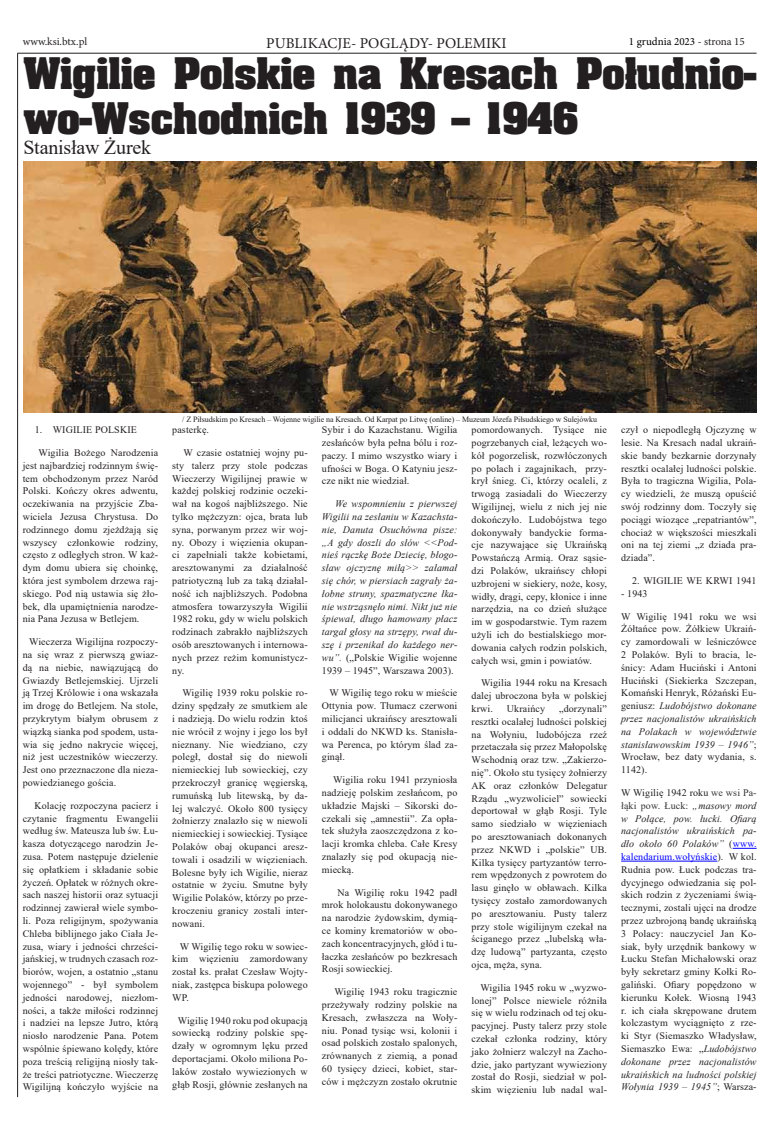
<style>
.page{position:relative;width:780px;height:1134px;background:#fff}
.page>*{position:absolute;margin:0;border:0;box-sizing:border-box;transform-origin:0 0}
.t1{font:700 37px/45px "Aardvark";letter-spacing:-.01em;color:#231f20}
.t2{font:20px "Times New Roman";letter-spacing:-.01em;color:#231f20}
.t3{font:15px "Minion Pro";color:#231f20}
.t4{font:11px "Minion Pro";color:#000}
.t5{font:11px "Minion Pro";color:#231f20}
.t6{font:10px/12.8px "Times New Roman";letter-spacing:.01em;color:#231f20;text-align:justify}
.t7{font:italic 10px/12.8px "Times New Roman";letter-spacing:.01em;color:#231f20;text-align:justify}
.t8{font:8px "Times New Roman";letter-spacing:-.01em;color:#231f20}
.s1{color:#231f20}
.s2{font-style:normal}
.s3{font-style:italic}
.s4{color:#333}
.s5{color:#00f}
</style>
<div class="page">
<hr style="left:17px;top:53px;width:739px;height:1px;background:#231f20">
<hr style="left:17px;top:53px;width:1px;height:1044px;background:#231f20">
<svg style="left:732px;top:848px;width:24px;height:1px"></svg>
<hr style="left:621px;top:861px;width:96px;height:1px;background:#00f">
<img style="left:23px;top:162px;width:733px;height:250px">
<p class="t5" style="left:23px;top:34px;width:66px">www.ksi.btx.pl</p>
<h3 class="t3" style="left:266px;top:33px;width:242px">PUBLIKACJE- POGLĄDY- POLEMIKI</h3>
<p class="t4" style="left:629px;top:34px;width:117px">1 grudnia 2023 - <span class="s1">strona 15</span></p>
<h1 class="t1" style="left:23px;top:50px;width:734px">Wigilie Polskie na Kresach Południo&shy;wo-Wschodnich 1939 – 1946</h1>
<h2 class="t2" style="left:23px;top:133px;width:129px">Stanisław Żurek</h2>
<p class="t6" style="left:35px;top:423px;width:104px">1. WIGILIE POLSKIE</p>
<p class="t6" style="left:23px;top:446px;width:137px;text-indent:16px">Wigilia Bożego Narodzenia jest najbardziej rodzinnym świę&shy;tem obchodzonym przez Naród Polski. Kończy okres adwentu, oczekiwania na przyjście Zba&shy;wiciela Jezusa Chrystusa. Do rodzinnego domu zjeżdżają się wszyscy członkowie rodziny, często z odległych stron. W każ&shy;dym domu ubiera się choinkę, która jest symbolem drzewa raj&shy;skiego. Pod nią ustawia się żło&shy;bek, dla upamiętnienia narodze&shy;nia Pana Jezusa w Betlejem.</p>
<p class="t6" style="left:23px;top:635px;width:137px;text-indent:7px">Wieczerza Wigilijna rozpoczy&shy;na się wraz z pierwszą gwiaz&shy;dą na niebie, nawiązującą do Gwiazdy Betlejemskiej. Ujrzeli ją Trzej Królowie i ona wskazała im drogę do Betlejem. Na stole, przykrytym białym obrusem z wiązką sianka pod spodem, usta&shy;wia się jedno nakrycie więcej, niż jest uczestników wieczerzy.<br>Jest ono przeznaczone dla nieza&shy;powiedzianego gościa.</p>
<p class="t6" style="left:23px;top:799px;width:137px;text-indent:12px">Kolację rozpoczyna pacierz i czytanie fragmentu Ewangelii według św. Mateusza lub św. Łu&shy;kasza dotyczącego narodzin Je&shy;zusa. Potem następuje dzielenie się opłatkiem i składanie sobie życzeń. Opłatek w różnych okre&shy;sach naszej historii oraz sytuacji rodzinnej zawierał wiele symbo&shy;li. Poza religijnym, spożywania Chleba biblijnego jako Ciała Je&shy;zusa, wiary i jedności chrześci&shy;jańskiej, w trudnych czasach roz&shy;biorów, wojen, a ostatnio „stanu wojennego” - był symbolem jedności narodowej, niezłom&shy;ności, a także miłości rodzinnej i nadziei na lepsze Jutro, którą niosło narodzenie Pana. Potem wspólnie śpiewano kolędy, które poza treścią religijną niosły tak&shy;że treści patriotyczne. Wieczerzę Wigilijną kończyło wyjście na</p>
<p class="t8" style="left:182px;top:414px;width:416px">/ Z Piłsudskim po Kresach – Wojenne wigilie na Kresach. Od Karpat po Litwę (online) – Muzeum Józefa Piłsudskiego w Sulejówku</p>
<p class="t6" style="left:172px;top:423px;width:38px">pasterkę.</p>
<p class="t6" style="left:172px;top:446px;width:137px;text-indent:11px">W czasie ostatniej wojny pu&shy;sty talerz przy stole podczas Wieczerzy Wigilijnej prawie w każdej polskiej rodzinie oczeki&shy;wał na kogoś najbliższego. Nie tylko mężczyzn: ojca, brata lub syna, porwanym przez wir woj&shy;ny. Obozy i więzienia okupan&shy;ci zapełniali także kobietami, aresztowanymi za działalność patriotyczną lub za taką działal&shy;ność ich najbliższych. Podobna atmosfera towarzyszyła Wigilii 1982 roku, gdy w wielu polskich rodzinach zabrakło najbliższych osób aresztowanych i internowa&shy;nych przez reżim komunistycz&shy;ny.</p>
<p class="t6" style="left:172px;top:686px;width:137px;text-indent:10px">Wigilię 1939 roku polskie ro&shy;dziny spędzały ze smutkiem ale i nadzieją. Do wielu rodzin ktoś nie wrócił z wojny i jego los był nieznany. Nie wiedziano, czy poległ, dostał się do niewoli niemieckiej lub sowieckiej, czy przekroczył granicę węgierską, rumuńską lub litewską, by da&shy;lej walczyć. Około 800 tysięcy żołnierzy znalazło się w niewoli niemieckiej i sowieckiej. Tysiące Polaków obaj okupanci aresz&shy;towali i osadzili w więzieniach.<br>Bolesne były ich Wigilie, nieraz ostatnie w życiu. Smutne były Wigilie Polaków, którzy po prze&shy;kroczeniu granicy zostali inter&shy;nowani.</p>
<p class="t6" style="left:172px;top:939px;width:137px;text-indent:7px">W Wigilię tego roku w sowiec&shy;kim więzieniu zamordowany został ks. prałat Czesław Wojty&shy;niak, zastępca biskupa polowego WP.</p>
<p class="t6" style="left:172px;top:1013px;width:137px;text-align:center">Wigilię 1940 roku pod okupacją sowiecką rodziny polskie spę&shy;dzały w ogromnym lęku przed deportacjami. Około miliona Po&shy;laków zostało wywiezionych w głąb Rosji, głównie zesłanych na</p>
<p class="t6" style="left:322px;top:423px;width:137px">Sybir i do Kazachstanu. Wigilia zesłańców była pełna bólu i roz&shy;paczy. I mimo wszystko wiary i ufności w Boga. O Katyniu jesz&shy;cze nikt nie wiedział.</p>
<p class="t7" style="left:322px;top:497px;width:137px;text-indent:13px">We wspomnieniu z pierwszej Wigilii na zesłaniu w Kazachsta&shy;nie, Danuta Osuchówna pisze: „A gdy doszli do słów &lt;&lt;Pod&shy;nieś rączkę Boże Dziecię, błogo&shy;sław ojczyznę miłą&gt;&gt; załamał się chór, w piersiach zagrały ża&shy;łobne struny, spazmatyczne łka&shy;nie wstrząsnęło nimi. Nikt już nie śpiewał, długo hamowany płacz targał głosy na strzępy, rwał du&shy;szę i przenikał do każdego ner&shy;wu”. <span class="s2">(„Polskie Wigilie wojenne 1939 – 1945”, Warszawa 2003).</span></p>
<p class="t6" style="left:322px;top:686px;width:137px;text-indent:8px">W Wigilię tego roku w mieście Ottynia pow. Tłumacz czerwoni milicjanci ukraińscy aresztowali i oddali do NKWD ks. Stanisła&shy;wa Perenca, po którym ślad za&shy;ginął.</p>
<p class="t6" style="left:322px;top:773px;width:137px;text-indent:11px">Wigilia roku 1941 przyniosła nadzieję polskim zesłańcom, po układzie Majski – Sikorski do&shy;czekali się „amnestii”. Za opła&shy;tek służyła zaoszczędzona z ko&shy;lacji kromka chleba. Całe Kresy znalazły się pod okupacją nie&shy;miecką.</p>
<p class="t6" style="left:322px;top:885px;width:137px;text-indent:16px">Na Wigilię roku 1942 padł mrok holokaustu dokonywanego na narodzie żydowskim, dymią&shy;ce kominy krematoriów w obo&shy;zach koncentracyjnych, głód i tu&shy;łaczka zesłańców po bezkresach Rosji sowieckiej.</p>
<p class="t6" style="left:322px;top:985px;width:137px;text-indent:12px">Wigilię 1943 roku tragicznie przeżywały rodziny polskie na Kresach, zwłaszcza na Woły&shy;niu. Ponad tysiąc wsi, kolonii i osad polskich zostało spalonych, zrównanych z ziemią, a ponad 60 tysięcy dzieci, kobiet, star&shy;ców i mężczyzn zostało okrutnie</p>
<p class="t6" style="left:471px;top:423px;width:137px">pomordowanych. Tysiące nie pogrzebanych ciał, leżących wo&shy;kół pogorzelisk, rozwłóczonych po polach i zagajnikach, przy&shy;krył śnieg. Ci, którzy ocaleli, z trwogą zasiadali do Wieczerzy Wigilijnej, wielu z nich jej nie dokończyło. Ludobójstwa tego dokonywały bandyckie forma&shy;cje nazywające się Ukraińską Powstańczą Armią. Oraz sąsie&shy;dzi Polaków, ukraińscy chłopi uzbrojeni w siekiery, noże, kosy, widły, drągi, cepy, kłonice i inne narzędzia, na co dzień służące im w gospodarstwie. Tym razem użyli ich do bestialskiego mor&shy;dowania całych rodzin polskich, całych wsi, gmin i powiatów.</p>
<p class="t6" style="left:471px;top:676px;width:137px;text-indent:10px">Wigilia 1944 roku na Kresach dalej ubroczona była w polskiej krwi.</p>
<p class="t6" style="left:471px;top:702px;width:137px;text-indent:88px">„dorzynali” resztki ocalałej ludności polskiej na Wołyniu, ludobójcza rzeź przetaczała się przez Małopolskę Wschodnią oraz tzw. „Zakierzo&shy;nię”. Około stu tysięcy żołnierzy AK oraz członków Delegatur Rządu „wyzwoliciel” sowiecki deportował w głąb Rosji. Tyle samo siedziało w więzieniach po aresztowaniach dokonanych przez NKWD i „polskie” UB.<br>Kilka tysięcy partyzantów terro&shy;rem wpędzonych z powrotem do lasu ginęło w obławach. Kilka tysięcy zostało zamordowanych po aresztowaniu. Pusty talerz przy stole wigilijnym czekał na ściganego przez „lubelską wła&shy;dzę ludową” partyzanta, często ojca, męża, syna.</p>
<p class="t6" style="left:471px;top:981px;width:137px;text-indent:9px">Wigilia 1945 roku w „wyzwo&shy;lonej” Polsce niewiele różniła się w wielu rodzinach od tej oku&shy;pacyjnej. Pusty talerz przy stole czekał członka rodziny, który jako żołnierz walczył na Zacho&shy;dzie, jako partyzant wywieziony został do Rosji, siedział w pol&shy;skim więzieniu lub nadal wal-</p>
<p class="t6" style="left:507px;top:702px;width:40px">Ukraińcy</p>
<p class="t6" style="left:621px;top:423px;width:137px">czył o niepodległą Ojczyznę w lesie. Na Kresach nadal ukraiń&shy;skie bandy bezkarnie dorzynały resztki ocalałej ludności polskie.<br>Była to tragiczna Wigilia, Pola&shy;cy wiedzieli, że muszą opuścić swój rodzinny dom. Toczyły się pociągi wiozące „repatriantów”, chociaż w większości mieszkali oni na tej ziemi „z dziada pra&shy;dziada”.</p>
<p class="t6" style="left:632px;top:574px;width:126px">2. WIGILIE WE KRWI 1941</p>
<p class="t6" style="left:621px;top:587px;width:28px">- 1943</p>
<p class="t6" style="left:621px;top:609px;width:137px">W Wigilię 1941 roku we wsi Żółtańce pow. Żółkiew Ukraiń&shy;cy zamordowali w leśniczówce 2 Polaków. Byli to bracia, le&shy;śnicy: Adam Huciński i Antoni Huciński (Siekierka Szczepan, Komański Henryk, Różański Eu&shy;geniusz: <span class="s3">Ludobójstwo dokonane przez nacjonalistów ukraińskich na Polakach w województwie stanisławowskim 1939 – 1946”</span>; Wrocław, bez daty wydania, s.<br>1142).</p>
<p class="t6" style="left:621px;top:786px;width:137px">W Wigilię 1942 roku <span class="s4">we wsi Pa&shy;łąki pow. Łuck:</span> <span class="s3">„masowy mord w Połące, pow. łucki. Ofiarą nacjonalistów ukraińskich pa&shy;dło około 60 Polaków”</span> (<span class="s5">www. kalendarium.wołyńskie</span>). W kol.<br>Rudnia pow. Łuck podczas tra&shy;dycyjnego odwiedzania się pol&shy;skich rodzin z życzeniami świą&shy;tecznymi, zostali ujęci na drodze przez uzbrojoną bandę ukraińską 3 Polacy: nauczyciel Jan Ko&shy;siak, były urzędnik bankowy w Łucku Stefan Michałowski oraz były sekretarz gminy Kołki Ro&shy;galiński. Ofiary popędzono w kierunku Kołek. Wiosną 1943 r. ich ciała skrępowane drutem kolczastym wyciągnięto z rze&shy;ki Styr (Siemaszko Władysław, Siemaszko Ewa: „<span class="s3">Ludobójstwo dokonane przez nacjonalistów ukraińskich na ludności polskiej Wołynia 1939 – 1945”</span>; Warsza-</p>
</div>
